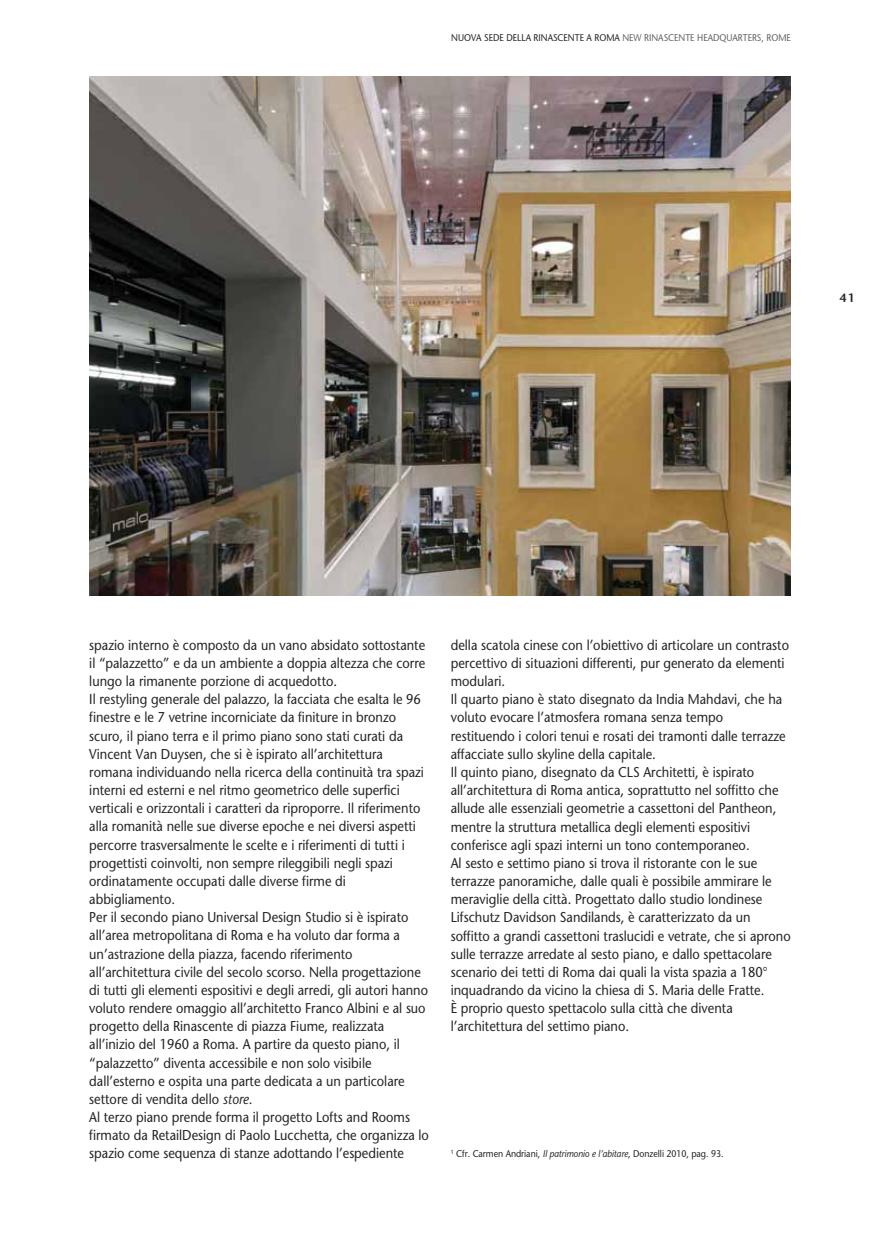
<style>
.page{position:relative;width:893px;height:1234px;background:#fff}
.page>*{position:absolute;margin:0;border:0;box-sizing:border-box;transform-origin:0 0}
.t1{font:500 14.25px/18.1px "Stone Sans Std";color:#262425;scale:.9 1}
.t2{font:600 12px "Stone Sans Std";color:#262425}
.t3{font:500 9.75px "Stone Sans Std";letter-spacing:-.005em;color:#262425;scale:.9 1}
.t4{font:500 9.75px "Stone Sans Std";color:#636467;scale:.9 1}
.s1{color:#262425}
.s2{font-style:italic}
</style>
<div class="page">
<img style="left:89px;top:77px;width:702px;height:518px">
<p class="t4" style="left:451px;top:33px;width:379px"><span class="s1">NUOVA SEDE DELLA RINASCENTE A ROMA</span> NEW RINASCENTE HEADQUARTERS, ROME</p>
<p class="t2" style="left:839px;top:292px;width:17px">41</p>
<p class="t1" style="left:89px;top:636px;width:379px">spazio interno è composto da un vano absidato sottostante il “palazzetto” e da un ambiente a doppia altezza che corre lungo la rimanente porzione di acquedotto.<br>Il restyling generale del palazzo, la facciata che esalta le 96 finestre e le 7 vetrine incorniciate da finiture in bronzo scuro, il piano terra e il primo piano sono stati curati da Vincent Van Duysen, che si è ispirato all’architettura romana individuando nella ricerca della continuità tra spazi interni ed esterni e nel ritmo geometrico delle superfici verticali e orizzontali i caratteri da riproporre. Il riferimento alla romanità nelle sue diverse epoche e nei diversi aspetti percorre trasversalmente le scelte e i riferimenti di tutti i progettisti coinvolti, non sempre rileggibili negli spazi ordinatamente occupati dalle diverse firme di abbigliamento.<br>Per il secondo piano Universal Design Studio si è ispirato all’area metropolitana di Roma e ha voluto dar forma a un’astrazione della piazza, facendo riferimento all’architettura civile del secolo scorso. Nella progettazione di tutti gli elementi espositivi e degli arredi, gli autori hanno voluto rendere omaggio all’architetto Franco Albini e al suo progetto della Rinascente di piazza Fiume, realizzata all’inizio del 1960 a Roma. A partire da questo piano, il “palazzetto” diventa accessibile e non solo visibile dall’esterno e ospita una parte dedicata a un particolare settore di vendita dello <span class="s2">store</span>.<br>Al terzo piano prende forma il progetto Lofts and Rooms firmato da RetailDesign di Paolo Lucchetta, che organizza lo spazio come sequenza di stanze adottando l’espediente</p>
<p class="t1" style="left:451px;top:636px;width:379px">della scatola cinese con l’obiettivo di articolare un contrasto percettivo di situazioni differenti, pur generato da elementi modulari.<br>Il quarto piano è stato disegnato da India Mahdavi, che ha voluto evocare l’atmosfera romana senza tempo restituendo i colori tenui e rosati dei tramonti dalle terrazze affacciate sullo skyline della capitale.<br>Il quinto piano, disegnato da CLS Architetti, è ispirato all’architettura di Roma antica, soprattutto nel soffitto che allude alle essenziali geometrie a cassettoni del Pantheon, mentre la struttura metallica degli elementi espositivi conferisce agli spazi interni un tono contemporaneo.<br>Al sesto e settimo piano si trova il ristorante con le sue terrazze panoramiche, dalle quali è possibile ammirare le meraviglie della città. Progettato dallo studio londinese Lifschutz Davidson Sandilands, è caratterizzato da un soffitto a grandi cassettoni traslucidi e vetrate, che si aprono sulle terrazze arredate al sesto piano, e dallo spettacolare scenario dei tetti di Roma dai quali la vista spazia a 180° inquadrando da vicino la chiesa di S. Maria delle Fratte.<br>È proprio questo spettacolo sulla città che diventa l’architettura del settimo piano.</p>
<p class="t3" style="left:451px;top:1148px;width:305px"><sup>1</sup> Cfr. Carmen Andriani, <span class="s2">Il patrimonio e l’abitare</span>, Donzelli 2010, pag. 93.</p>
</div>
